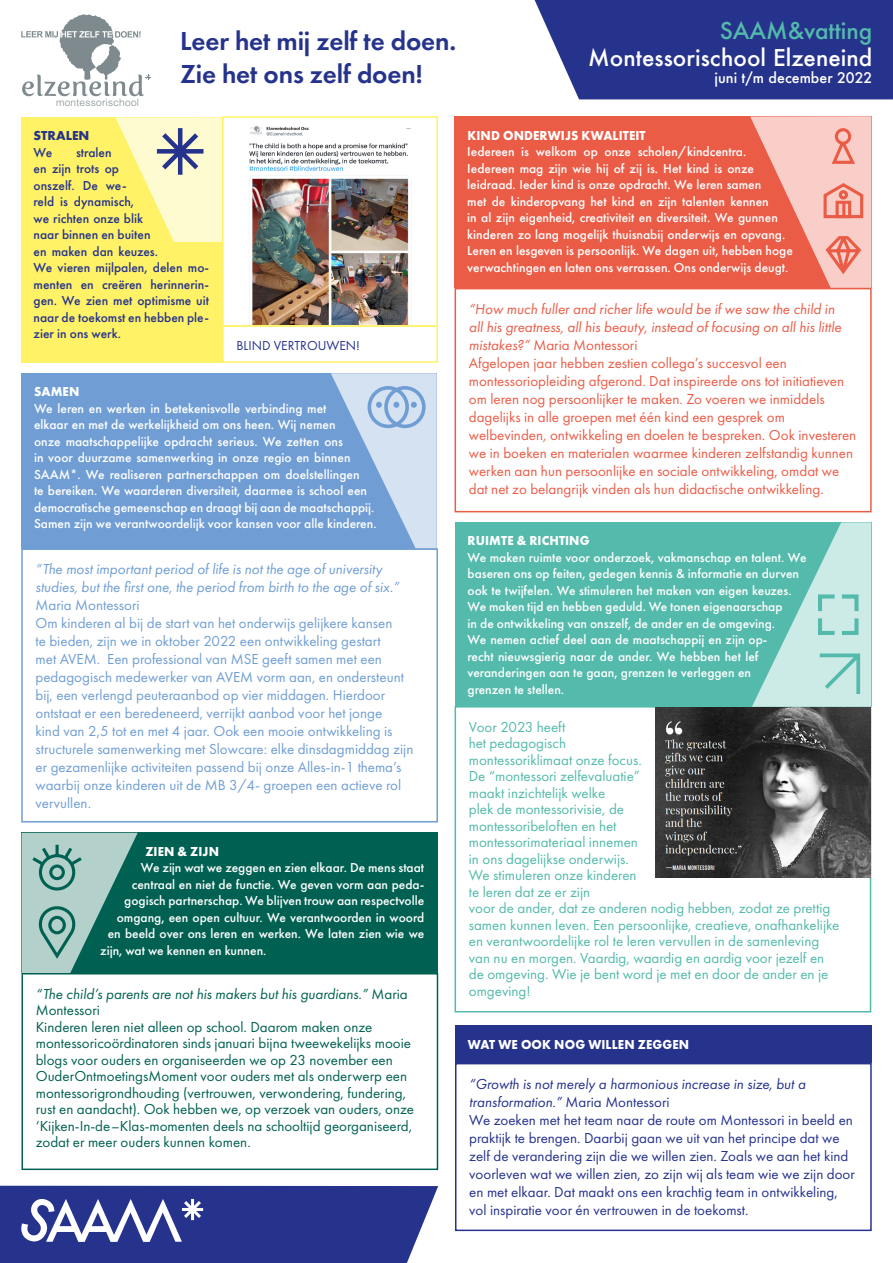
<style>
.page{position:relative;width:893px;height:1263px;background:#fff}
.page>*{position:absolute;margin:0;border:0;box-sizing:border-box;transform-origin:0 0}
.t1{font:600 27px/33px "Futura PT";letter-spacing:-.005em;color:#26338c}
.t2{font:500 22.5px "Futura";color:#fff}
.t3{font:500 22.5px "Futura";color:#54baab}
.t4{font:15px/18px "Futura PT";color:#eb5c47}
.t5{font:15px/18px "Futura PT";color:#709ed4}
.t6{font:15px/16.5px "Futura PT";color:#54baab}
.t7{font:15px/16.5px "Futura PT";color:#006152}
.t8{font:15px/18px "Futura PT";color:#26338c}
.t9{font:italic 15px/18px "Futura PT";color:#709ed4}
.t10{font:500 14.25px "Futura";color:#fff}
.t11{font:500 13.5px/16.5px "Futura PT";color:#fff}
.t12{font:500 13.5px/16.5px "Futura PT";color:#26338c}
.t13{font:700 13.5px "Futura PT";letter-spacing:.01em;color:#fff;scale:.95 1}
.t14{font:13.5px "Futura PT";color:#26338c}
.t15{font:700 13.5px "Futura PT";color:#26338c}
.t16{font:300 10.05px "Helvetica";letter-spacing:.025em;color:#7e8a8e}
.s1{font-style:italic}
</style>
<div class="page">
<div style="left:455px;top:1063px;width:417px;height:168px;border:2px solid #26338c"></div>
<div style="left:455px;top:1025px;width:417px;height:38px;background:#26338c"></div>
<div style="left:455px;top:117px;width:417px;height:171px;background:#eb5c47"></div>
<svg style="left:750px;top:116px;width:121px;height:172px"></svg>
<div style="left:455px;top:288px;width:417px;height:224px;border:2px solid #eb5c47"></div>
<div style="left:21px;top:117px;width:201px;height:246px;background:#fff266"></div>
<svg style="left:115px;top:117px;width:107px;height:125px"></svg>
<img style="left:249px;top:126px;width:162px;height:198px">
<div style="left:222px;top:116px;width:216px;height:211px;border:2px solid #fff266"></div>
<div style="left:535px;top:0;width:358px;height:99px;background:#26338c"></div>
<svg style="left:0;top:1186px;width:438px;height:77px"></svg>
<div style="left:21px;top:373px;width:416px;height:175px;background:#709ed4"></div>
<svg style="left:331px;top:373px;width:106px;height:175px"></svg>
<div style="left:21px;top:548px;width:417px;height:274px;border:2px solid #709ed4"></div>
<svg style="left:21px;top:14px;width:130px;height:82px"></svg>
<div style="left:22px;top:833px;width:416px;height:140px;background:#006152"></div>
<div style="left:22px;top:973px;width:416px;height:197px;border:2px solid #006152"></div>
<svg style="left:22px;top:833px;width:116px;height:140px"></svg>
<div style="left:455px;top:706px;width:416px;height:306px;border:2px solid #54baab"></div>
<div style="left:455px;top:522px;width:416px;height:185px;background:#54baab"></div>
<svg style="left:752px;top:522px;width:119px;height:185px"></svg>
<img style="left:655px;top:707px;width:215px;height:170px">
<div style="left:222px;top:325px;width:216px;height:38px;border:2px solid #fff266"></div>
<p class="t16" style="left:56px;top:94px;width:85px">montessorischool</p>
<h1 class="t1" style="left:180px;top:24px;width:278px">Leer het mij zelf te doen.<br>Zie het ons zelf doen!</h1>
<p class="t15" style="left:34px;top:127px;width:57px">STRALEN</p>
<p class="t12" style="left:34px;top:144px;width:20px">We</p>
<p class="t12" style="left:34px;top:144px;width:177px;text-indent:42px">stralen<br>en zijn trots op<br>onszelf. De we-<br>reld is dynamisch,<br>we richten onze blik<br>naar binnen en buiten<br>en maken dan keuzes.<br>We vieren mijlpalen, delen mo&shy;menten en creëren herinnerin&shy;gen. We zien met optimisme uit naar de toekomst en hebben ple&shy;zier in ons werk.</p>
<p class="t14" style="left:236px;top:337px;width:125px">BLIND VERTROUWEN!</p>
<p class="t13" style="left:34px;top:383px;width:49px">SAMEN</p>
<p class="t11" style="left:34px;top:400px;width:344px">We leren en werken in betekenisvolle verbinding met<br>elkaar en met de werkelijkheid om ons heen. Wij nemen<br>onze maatschappelijke opdracht serieus. We zetten ons<br>in voor duurzame samenwerking in onze regio en binnen SAAM*. We realiseren partnerschappen om doelstellingen<br>te bereiken. We waarderen diversiteit, daarmee is school een democratische gemeenschap en draagt bij aan de maatschappij.<br>Samen zijn we verantwoordelijk voor kansen voor alle kinderen.</p>
<p class="t9" style="left:36px;top:560px;width:365px">“The most important period of life is not the age of university studies, but the first one, the period from birth to the age of six.”</p>
<p class="t5" style="left:36px;top:596px;width:379px">Maria Montessori<br>Om kinderen al bij de start van het onderwijs gelijkere kansen<br>te bieden, zijn we in oktober 2022 een ontwikkeling gestart<br>met AVEM. Een professional van MSE geeft samen met een pedagogisch medewerker van AVEM vorm aan, en ondersteunt bij, een verlengd peuteraanbod op vier middagen. Hierdoor ontstaat er een beredeneerd, verrijkt aanbod voor het jonge<br>kind van 2,5 tot en met 4 jaar. Ook een mooie ontwikkeling is structurele samenwerking met Slowcare: elke dinsdagmiddag zijn er gezamenlijke activiteiten passend bij onze Alles-in-1 thema’s waarbij onze kinderen uit de MB 3/4- groepen een actieve rol vervullen.</p>
<p class="t13" style="left:145px;top:842px;width:79px">ZIEN &amp; ZIJN</p>
<p class="t11" style="left:141px;top:859px;width:285px">We zijn wat we zeggen en zien elkaar. De mens staat</p>
<p class="t11" style="left:132px;top:876px;width:294px">centraal en niet de functie. We geven vorm aan peda-</p>
<p class="t11" style="left:124px;top:892px;width:302px">gogisch partnerschap. We blijven trouw aan respectvolle</p>
<p class="t11" style="left:117px;top:909px;width:309px">omgang, een open cultuur. We verantwoorden in woord</p>
<p class="t11" style="left:108px;top:925px;width:318px">en beeld over ons leren en werken. We laten zien wie we</p>
<p class="t11" style="left:100px;top:942px;width:168px">zijn, wat we kennen en kunnen.</p>
<p class="t7" style="left:36px;top:985px;width:380px"><span class="s1">“The child’s parents are not his makers but his guardians.”</span> Maria Montessori<br>Kinderen leren niet alleen op school. Daarom maken onze montessoricoördinatoren sinds januari bijna tweewekelijks mooie blogs voor ouders en organiseerden we op 23 november een OuderOntmoetingsMoment voor ouders met als onderwerp een montessorigrondhouding (vertrouwen, verwondering, fundering, rust en aandacht). Ook hebben we, op verzoek van ouders, onze ‘Kijken-In-de–Klas-momenten deels na schooltijd georganiseerd, zodat er meer ouders kunnen komen.</p>
<h2 class="t3" style="left:720px;top:15px;width:154px">SAAM&amp;vatting</h2>
<h2 class="t2" style="left:588px;top:42px;width:285px">Montessorischool Elzeneind</h2>
<p class="t10" style="left:715px;top:68px;width:159px">juni t/m december 2022</p>
<p class="t13" style="left:467px;top:127px;width:189px">KIND ONDERWIJS KWALITEIT</p>
<p class="t11" style="left:467px;top:144px;width:327px">Iedereen is welkom op onze scholen/kindcentra.<br>Iedereen mag zijn wie hij of zij is. Het kind is onze leidraad. Ieder kind is onze opdracht. We leren samen<br>met de kinderopvang het kind en zijn talenten kennen<br>in al zijn eigenheid, creativiteit en diversiteit. We gunnen kinderen zo lang mogelijk thuisnabij onderwijs en opvang.<br>Leren en lesgeven is persoonlijk. We dagen uit, hebben hoge verwachtingen en laten ons verrassen. Ons onderwijs deugt.</p>
<p class="t4" style="left:469px;top:299px;width:389px"><span class="s1">“How much fuller and richer life would be if we saw the child in<br>all his greatness, all his beauty, instead of focusing on all his little mistakes?”</span> Maria Montessori<br>Afgelopen jaar hebben zestien collega’s succesvol een montessoriopleiding afgerond. Dat inspireerde ons tot initiatieven om leren nog persoonlijker te maken. Zo voeren we inmiddels dagelijks in alle groepen met één kind een gesprek om welbevinden, ontwikkeling en doelen te bespreken. Ook investeren we in boeken en materialen waarmee kinderen zelfstandig kunnen werken aan hun persoonlijke en sociale ontwikkeling, omdat we dat net zo belangrijk vinden als hun didactische ontwikkeling.</p>
<p class="t13" style="left:468px;top:532px;width:130px">RUIMTE &amp; RICHTING</p>
<p class="t11" style="left:468px;top:549px;width:341px">We maken ruimte voor onderzoek, vakmanschap en talent. We baseren ons op feiten, gedegen kennis &amp; informatie en durven ook te twijfelen. We stimuleren het maken van eigen keuzes.<br>We maken tijd en hebben geduld. We tonen eigenaarschap<br>in de ontwikkeling van onszelf, de ander en de omgeving.<br>We nemen actief deel aan de maatschappij en zijn op-<br>recht nieuwsgierig naar de ander. We hebben het lef veranderingen aan te gaan, grenzen te verleggen en<br>grenzen te stellen.</p>
<p class="t6" style="left:469px;top:718px;width:372px">Voor 2023 heeft<br>het pedagogisch<br>montessoriklimaat onze focus.<br>De “montessori zelfevaluatie”<br>maakt inzichtelijk welke<br>plek de montessorivisie, de<br>montessoribeloften en het<br>montessorimateriaal innemen<br>in ons dagelijkse onderwijs.<br>We stimuleren onze kinderen<br>te leren dat ze er zijn<br>voor de ander, dat ze anderen nodig hebben, zodat ze prettig samen kunnen leven. Een persoonlijke, creatieve, onafhankelijke en verantwoordelijke rol te leren vervullen in de samenleving van nu en morgen. Vaardig, waardig en aardig voor jezelf en de omgeving. Wie je bent word je met en door de ander en je omgeving!</p>
<p class="t13" style="left:468px;top:1035px;width:235px">WAT WE OOK NOG WILLEN ZEGGEN</p>
<p class="t8" style="left:469px;top:1074px;width:387px"><span class="s1">“Growth is not merely a harmonious increase in size, but a transformation.”</span> Maria Montessori<br>We zoeken met het team naar de route om Montessori in beeld en praktijk te brengen. Daarbij gaan we uit van het principe dat we zelf de verandering zijn die we willen zien. Zoals we aan het kind voorleven wat we willen zien, zo zijn wij als team wie we zijn door en met elkaar. Dat maakt ons een krachtig team in ontwikkeling, vol inspiratie voor én vertrouwen in de toekomst.</p>
</div>
